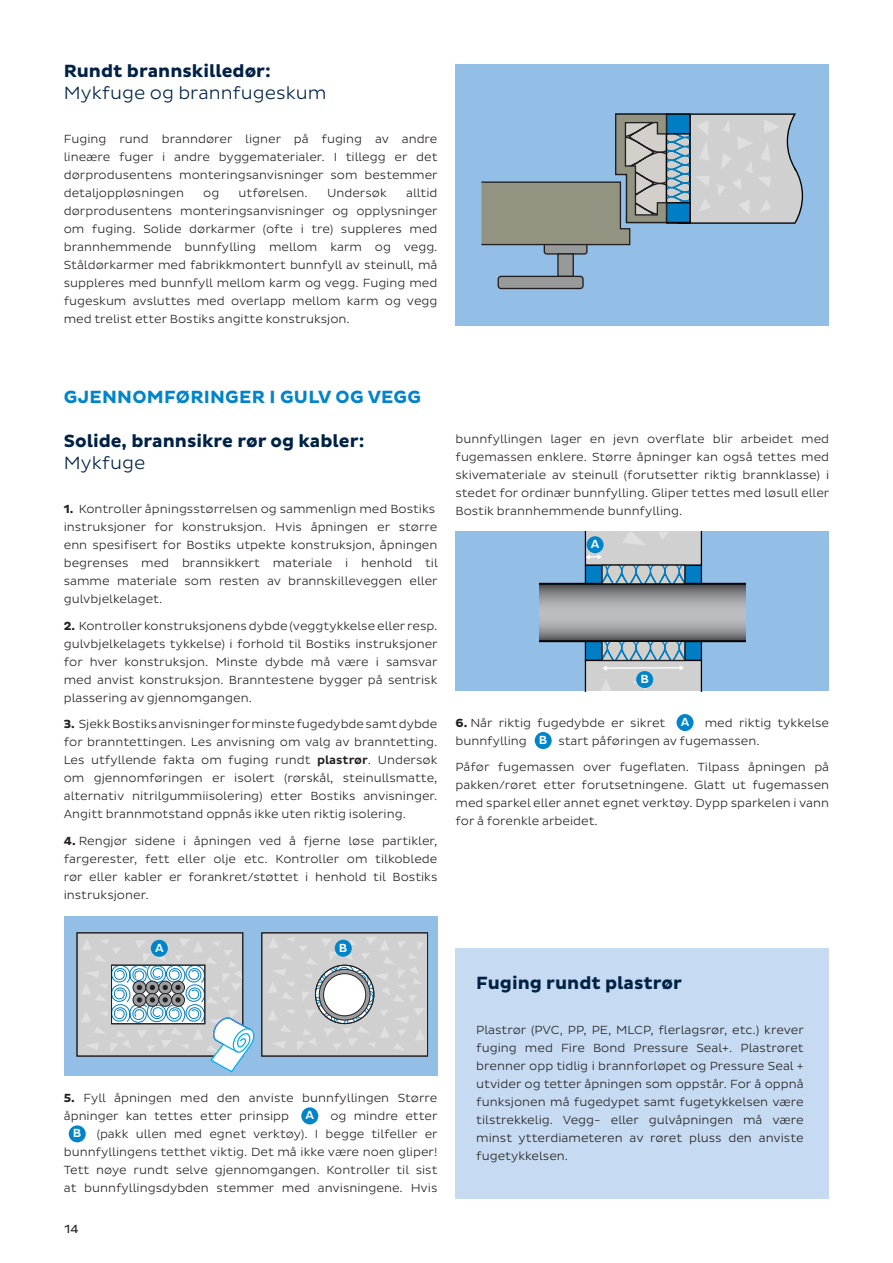
<style>
.page{position:relative;width:893px;height:1263px;background:#fff}
.page>*{position:absolute;margin:0;border:0;box-sizing:border-box;transform-origin:0 0}
.t1{font:700 18px "Bostik";color:#002245}
.t2{font:300 18px "Bostik";color:#002245}
.t3{font:700 18px "Bostik";letter-spacing:.015em;color:#0084ca}
.t4{font:300 12px/18px "Bostik";color:#231f20;text-align:justify}
.t5{font:500 12px "Bostik";color:#fff}
.t6{font:12px "Bostik";color:#231f20}
.s1{font-weight:700}
.s2{font-weight:500}
.s3{font-weight:500;color:#fff}
</style>
<div class="page">
<div style="left:455px;top:64px;width:374px;height:261px;background:#93bee5"></div>
<div style="left:544px;top:237px;width:43px;height:17px;background:#989a9a;border-radius:2px"></div>
<div style="left:544px;top:236px;width:43px;height:19px;border:1px solid #231f20;border-radius:2px"></div>
<svg style="left:481px;top:113px;width:323px;height:133px"></svg>
<div style="left:558px;top:254px;width:15px;height:22px;background:#989a9a"></div>
<div style="left:557px;top:253px;width:17px;height:24px;border:1px solid #231f20"></div>
<div style="left:498px;top:276px;width:85px;height:12px;background:#989a9a;border-radius:3px"></div>
<div style="left:498px;top:276px;width:86px;height:13px;border:1px solid #231f20;border-radius:3px"></div>
<div style="left:455px;top:948px;width:374px;height:251px;background:#c6dbf1"></div>
<div style="left:301px;top:1107px;width:17px;height:17px;background:#0084ca;border-radius:50%"></div>
<div style="left:69px;top:1125px;width:17px;height:17px;background:#0084ca;border-radius:50%"></div>
<div style="left:676px;top:714px;width:17px;height:17px;background:#0084ca;border-radius:50%"></div>
<div style="left:535px;top:732px;width:17px;height:17px;background:#0084ca;border-radius:50%"></div>
<div style="left:455px;top:531px;width:374px;height:160px;background:#93bee5"></div>
<svg style="left:539px;top:532px;width:207px;height:159px"></svg>
<div style="left:587px;top:536px;width:17px;height:17px;background:#0084ca;border-radius:50%"></div>
<div style="left:636px;top:671px;width:17px;height:17px;background:#0084ca;border-radius:50%"></div>
<div style="left:64px;top:916px;width:373px;height:160px;background:#93bee5"></div>
<svg style="left:77px;top:932px;width:351px;height:141px"></svg>
<div style="left:151px;top:940px;width:17px;height:17px;background:#0084ca;border-radius:50%"></div>
<div style="left:335px;top:940px;width:17px;height:17px;background:#0084ca;border-radius:50%"></div>
<h1 class="t1" style="left:64px;top:61px;width:209px">Rundt brannskilledør:</h1>
<h1 class="t2" style="left:64px;top:83px;width:264px">Mykfuge og brannfugeskum</h1>
<p class="t4" style="left:64px;top:130px;width:375px">Fuging rund branndører ligner på fuging av andre lineære fuger i andre byggematerialer. I tillegg er det dørprodusentens monteringsanvisninger som bestemmer detaljoppløsningen</p>
<p class="t4" style="left:203px;top:184px;width:18px">og</p>
<p class="t4" style="left:239px;top:184px;width:71px">utførelsen.</p>
<p class="t4" style="left:327px;top:184px;width:61px">Undersøk</p>
<p class="t4" style="left:64px;top:184px;width:375px;text-indent:342px">alltid dørprodusentens monteringsanvisninger og opplysninger om fuging. Solide dørkarmer (ofte i tre) suppleres med brannhemmende bunnfylling mellom karm og vegg.<br>Ståldørkarmer med fabrikkmontert bunnfyll av steinull, må suppleres med bunnfyll mellom karm og vegg. Fuging med fugeskum avsluttes med overlapp mellom karm og vegg med trelist etter Bostiks angitte konstruksjon.</p>
<h1 class="t3" style="left:64px;top:386px;width:359px">GJENNOMFØRINGER I GULV OG VEGG</h1>
<h1 class="t1" style="left:64px;top:431px;width:302px">Solide, brannsikre rør og kabler:</h1>
<h1 class="t2" style="left:64px;top:452px;width:83px">Mykfuge</h1>
<p class="t4" style="left:64px;top:500px;width:376px;text-align:left"><span class="s1">1.</span> Kontroller åpningsstørrelsen og sammenlign med Bostiks instruksjoner for konstruksjon. Hvis åpningen er større enn spesifisert for Bostiks utpekte konstruksjon, åpningen begrenses med brannsikkert materiale i henhold til samme materiale som resten av brannskilleveggen eller gulvbjelkelaget.</p>
<p class="t4" style="left:64px;top:617px;width:375px"><span class="s1">2.</span> Kontroller konstruksjonens dybde (veggtykkelse eller resp. gulvbjelkelagets tykkelse) i forhold til Bostiks instruksjoner for hver konstruksjon. Minste dybde må være i samsvar med anvist konstruksjon. Branntestene bygger på sentrisk plassering av gjennomgangen.</p>
<p class="t4" style="left:64px;top:715px;width:375px"><span class="s1">3.</span> Sjekk Bostiks anvisninger for minste fugedybde samt dybde for branntettingen. Les anvisning om valg av branntetting.<br>Les utfyllende fakta om fuging rundt <span class="s2">plastrør</span>. Undersøk om gjennomføringen er isolert (rørskål, steinullsmatte, alternativ nitrilgummiisolering) etter Bostiks anvisninger.<br>Angitt brannmotstand oppnås ikke uten riktig isolering.</p>
<p class="t4" style="left:64px;top:832px;width:375px"><span class="s1">4.</span> Rengjør sidene i åpningen ved å fjerne løse partikler, fargerester, fett eller olje etc. Kontroller om tilkoblede rør eller kabler er forankret/støttet i henhold til Bostiks instruksjoner.</p>
<p class="t5" style="left:155px;top:941px;width:10px">A</p>
<p class="t5" style="left:339px;top:941px;width:10px">B</p>
<p class="t4" style="left:64px;top:1089px;width:375px"><span class="s1">5.</span> Fyll åpningen med den anviste bunnfyllingen Større åpninger kan tettes etter prinsipp</p>
<p class="t5" style="left:306px;top:1108px;width:10px">A</p>
<p class="t4" style="left:330px;top:1107px;width:109px">og mindre etter</p>
<p class="t4" style="left:64px;top:1125px;width:375px;text-indent:33px">(pakk ullen med egnet verktøy). I begge tilfeller er bunnfyllingens tetthet viktig. Det må ikke være noen gliper!<br>Tett nøye rundt selve gjennomgangen. Kontroller til sist at bunnfyllingsdybden stemmer med anvisningene. Hvis</p>
<p class="t5" style="left:73px;top:1126px;width:10px">B</p>
<p class="t6" style="left:65px;top:1222px;width:16px">14</p>
<p class="t4" style="left:455px;top:430px;width:375px">bunnfyllingen lager en jevn overflate blir arbeidet med fugemassen enklere. Større åpninger kan også tettes med skivemateriale av steinull (forutsetter riktig brannklasse) i stedet for ordinær bunnfylling. Gliper tettes med løsull eller Bostik brannhemmende bunnfylling.</p>
<p class="t5" style="left:591px;top:537px;width:10px">A</p>
<p class="t5" style="left:640px;top:672px;width:10px">B</p>
<p class="t4" style="left:455px;top:713px;width:211px"><span class="s1">6.</span> Når riktig fugedybde er sikret</p>
<p class="t5" style="left:681px;top:715px;width:10px">A</p>
<p class="t4" style="left:455px;top:713px;width:375px;text-indent:249px">med riktig tykkelse bunnfylling <span class="s3">B</span> start påføringen av fugemassen.</p>
<p class="t4" style="left:455px;top:758px;width:375px">Påfør fugemassen over fugeflaten. Tilpass åpningen på pakken/røret etter forutsetningene. Glatt ut fugemassen med sparkel eller annet egnet verktøy. Dypp sparkelen i vann for å forenkle arbeidet.</p>
<h1 class="t1" style="left:476px;top:973px;width:207px">Fuging rundt plastrør</h1>
<p class="t4" style="left:476px;top:1021px;width:329px">Plastrør (PVC, PP, PE, MLCP, flerlagsrør, etc.) krever fuging med Fire Bond Pressure Seal+. Plastrøret brenner opp tidlig i brannforløpet og Pressure Seal + utvider og tetter åpningen som oppstår. For å oppnå funksjonen må fugedypet samt fugetykkelsen være tilstrekkelig. Vegg- eller gulvåpningen må være minst ytterdiameteren av røret pluss den anviste fugetykkelsen.</p>
</div>
